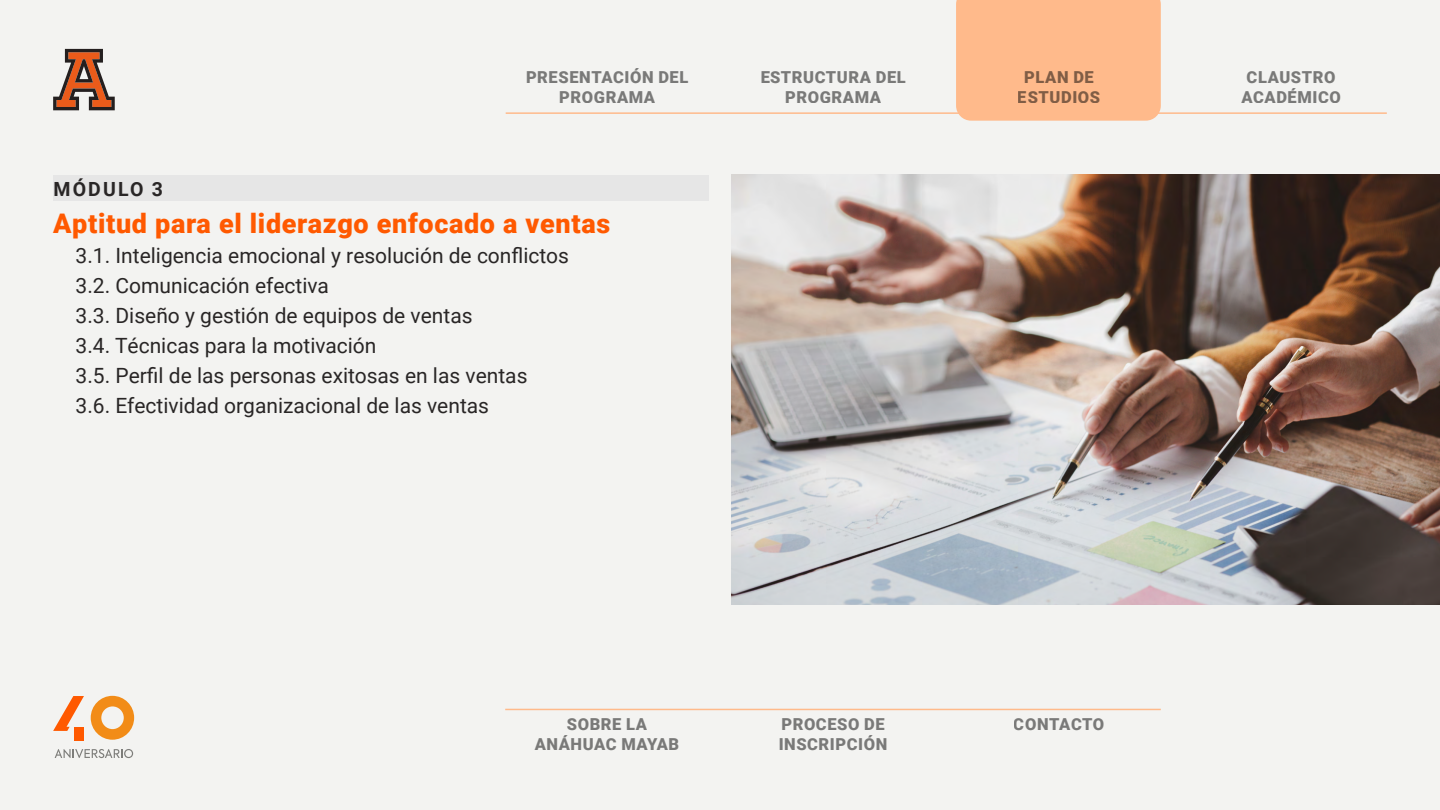
<style>
.page{position:relative;width:1440px;height:810px;background:#f3f3f1}
.page>*{position:absolute;margin:0;border:0;box-sizing:border-box;transform-origin:0 0}
.t1{font:900 27px "Roboto";letter-spacing:.025em;color:#ff5900}
.t2{font:21px/30px "Roboto";color:#292626}
.t3{font:700 19.5px "Roboto";letter-spacing:.11em;color:#292626}
.t4{font:900 16.5px/19.8px "Roboto";letter-spacing:.035em;color:#000;text-align:center}
</style>
<div class="page">
<hr style="left:506px;top:112px;width:881px;height:2px;background:#ffba8b">
<hr style="left:505px;top:709px;width:656px;height:1px;background:#ffba8b">
<svg style="left:55px;top:749px;width:78px;height:9px"></svg>
<svg style="left:91px;top:696px;width:43px;height:44px"></svg>
<div style="left:74px;top:727px;width:10px;height:13px;background:#ff5900"></div>
<svg style="left:53px;top:696px;width:31px;height:35px"></svg>
<svg style="left:53px;top:49px;width:62px;height:61px"></svg>
<div style="left:53px;top:175px;width:656px;height:26px;background:#e6e6e6"></div>
<div style="left:956px;top:0;width:205px;height:121px;background:#ffba8b"></div>
<img style="left:731px;top:174px;width:709px;height:431px">
<p class="t4" style="left:526px;top:66px;width:164px">PRESENTACIÓN DEL<br>PROGRAMA</p>
<p class="t3" style="left:53px;top:175px;width:111px">MÓDULO 3</p>
<p class="t1" style="left:53px;top:205px;width:559px">Aptitud para el liderazgo enfocado a ventas</p>
<p class="t2" style="left:76px;top:240px;width:495px">3.1. Inteligencia emocional y resolución de conflictos 3.2. Comunicación efectiva<br>3.3. Diseño y gestión de equipos de ventas<br>3.4. Técnicas para la motivación<br>3.5. Perfil de las personas exitosas en las ventas<br>3.6. Efectividad organizacional de las ventas</p>
<p class="t4" style="left:760px;top:66px;width:147px">ESTRUCTURA DEL<br>PROGRAMA</p>
<p class="t4" style="left:1018px;top:66px;width:84px">PLAN DE<br>ESTUDIOS</p>
<p class="t4" style="left:535px;top:714px;width:146px">SOBRE LA<br>ANÁHUAC MAYAB</p>
<p class="t4" style="left:779px;top:714px;width:110px;text-align:left">PROCESO DE<br>INSCRIPCIÓN</p>
<p class="t4" style="left:1014px;top:714px;width:92px">CONTACTO</p>
<p class="t4" style="left:1241px;top:66px;width:101px">CLAUSTRO<br>ACADÉMICO</p>
</div>
